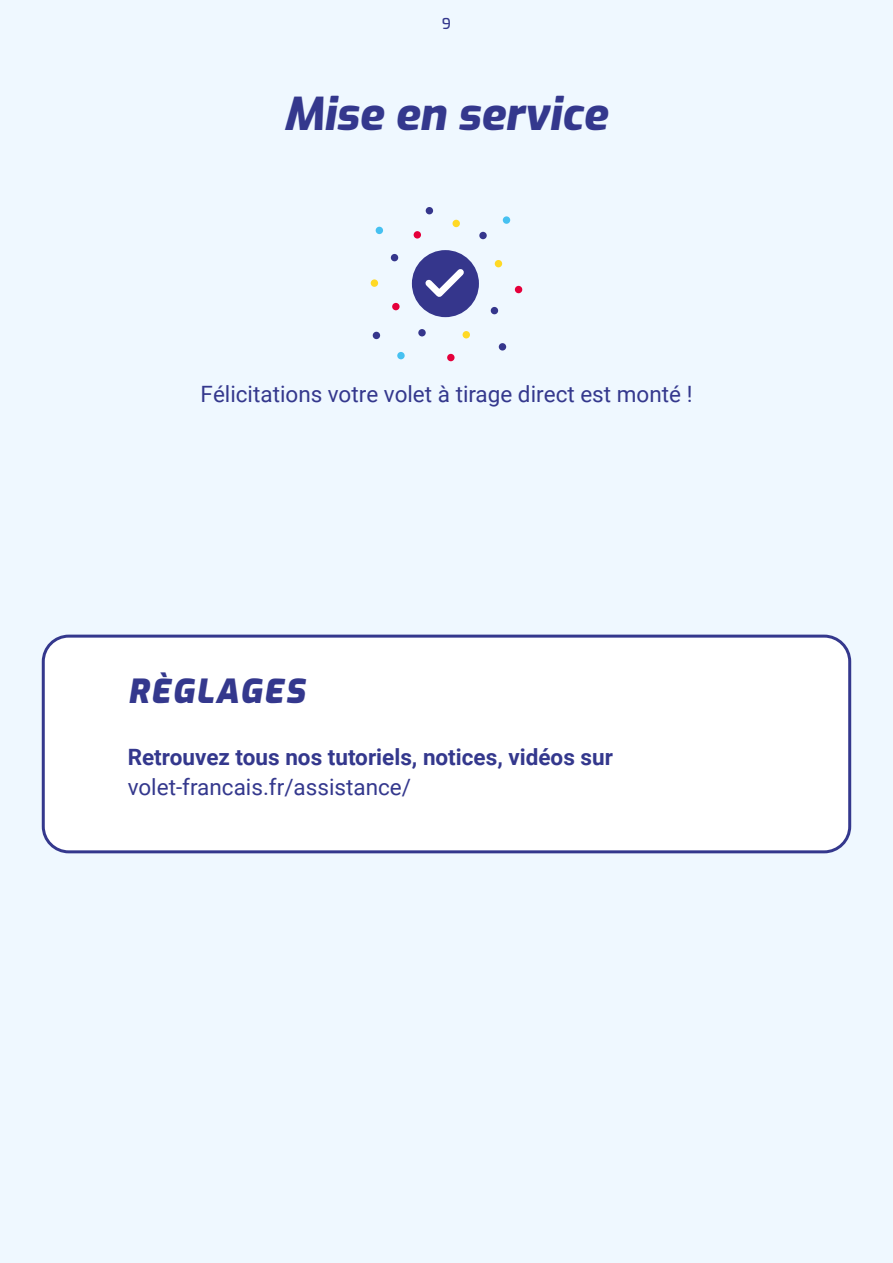
<style>
.page{position:relative;width:893px;height:1263px;background:#eff8ff}
.page>*{position:absolute;margin:0;border:0;box-sizing:border-box;transform-origin:0 0}
.t1{font:italic 800 45px "Exo";color:#34388d}
.t2{font:italic 900 33px "Exo";letter-spacing:.05em;color:#34388d}
.t3{font:22.5px "Roboto";color:#34388d}
.t4{font:700 22.5px "Roboto";color:#34388d}
.t5{font:500 15px "Exo";color:#34388d}
</style>
<div class="page">
<div style="left:412px;top:250px;width:67px;height:67px;background:#35368c;border-radius:50%"></div>
<svg style="left:425px;top:269px;width:39px;height:28px"></svg>
<div style="left:376px;top:227px;width:7px;height:7px;background:#46c1f1;border-radius:50%"></div>
<div style="left:414px;top:231px;width:7px;height:8px;background:#e5003b;border-radius:50%"></div>
<div style="left:391px;top:254px;width:7px;height:7px;background:#35368c;border-radius:50%"></div>
<div style="left:371px;top:279px;width:7px;height:8px;background:#ffd925;border-radius:50%"></div>
<div style="left:392px;top:303px;width:8px;height:7px;background:#e5003b;border-radius:50%"></div>
<div style="left:373px;top:332px;width:7px;height:7px;background:#35368c;border-radius:50%"></div>
<div style="left:418px;top:329px;width:8px;height:7px;background:#35368c;border-radius:50%"></div>
<div style="left:463px;top:331px;width:7px;height:7px;background:#ffd925;border-radius:50%"></div>
<div style="left:447px;top:354px;width:8px;height:7px;background:#e5003b;border-radius:50%"></div>
<div style="left:452px;top:220px;width:8px;height:7px;background:#ffd925;border-radius:50%"></div>
<div style="left:426px;top:207px;width:7px;height:7px;background:#35368c;border-radius:50%"></div>
<div style="left:479px;top:232px;width:8px;height:7px;background:#35368c;border-radius:50%"></div>
<div style="left:495px;top:260px;width:7px;height:7px;background:#ffd925;border-radius:50%"></div>
<div style="left:491px;top:307px;width:7px;height:7px;background:#35368c;border-radius:50%"></div>
<div style="left:503px;top:216px;width:7px;height:8px;background:#46c1f1;border-radius:50%"></div>
<div style="left:499px;top:343px;width:7px;height:7px;background:#35368c;border-radius:50%"></div>
<div style="left:515px;top:286px;width:7px;height:7px;background:#e5003b;border-radius:50%"></div>
<div style="left:397px;top:352px;width:8px;height:7px;background:#46c1f1;border-radius:50%"></div>
<div style="left:43px;top:636px;width:807px;height:216px;background:#fff;border-radius:26px"></div>
<div style="left:42px;top:635px;width:809px;height:218px;border:3px solid #34388d;border-radius:26px"></div>
<p class="t5" style="left:442px;top:17px;width:11px">9</p>
<h1 class="t1" style="left:283px;top:80px;width:325px">Mise en service</h1>
<p class="t3" style="left:201px;top:384px;width:493px">Félicitations votre volet à tirage direct est monté !</p>
<h2 class="t2" style="left:128px;top:671px;width:178px">RÈGLAGES</h2>
<p class="t4" style="left:128px;top:748px;width:487px">Retrouvez tous nos tutoriels, notices, vidéos sur</p>
<p class="t3" style="left:128px;top:777px;width:285px">volet-francais.fr/assistance/</p>
</div>
